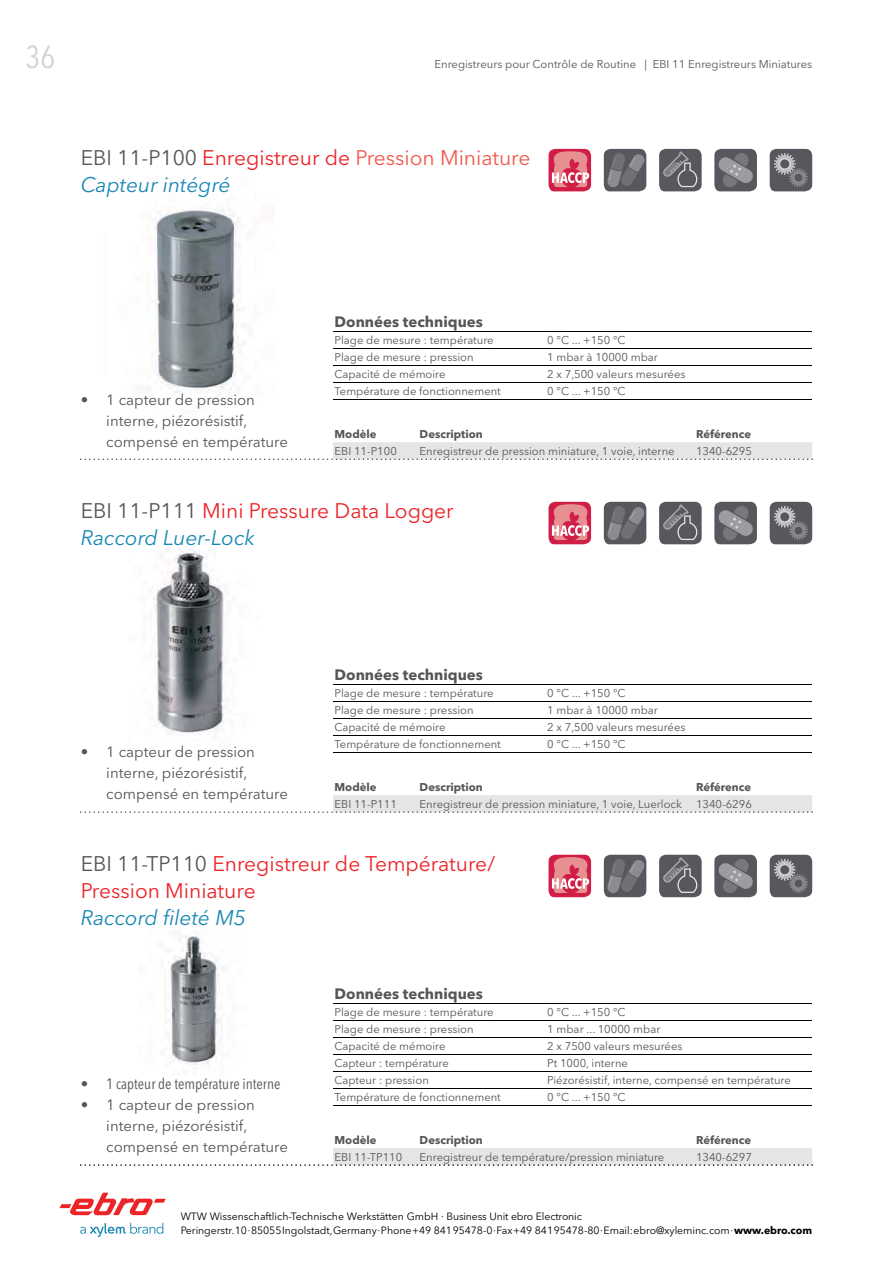
<style>
.page{position:relative;width:893px;height:1263px;background:#fff}
.page>*{position:absolute;margin:0;border:0;box-sizing:border-box;transform-origin:0 0}
.t1{font:condensed 31.5px "Avenir Next LT Pro";color:#d0d2d4}
.t2{font:21px/27px "Avenir Next LT Pro";color:#ec2327}
.t3{font:21px/27px "Avenir Next LT Pro";color:#f1584b}
.t4{font:italic 21px "Avenir Next LT Pro";color:#1887b4}
.t5{font:15px/21px "Avenir Next LT Pro";color:#535557}
.t6{font:700 15px "Avenir Next LT Pro";color:#535557}
.t7{font:condensed 15px "Avenir Next LT Pro";color:#535557}
.t8{font:11.25px "Avenir Next LT Pro";color:#535557}
.t9{font:700 11.25px "Avenir Next LT Pro";color:#535557}
.t10{font:10.5px/13.5px "Avenir Next LT Pro";letter-spacing:-.005em;color:#000}
.s1{color:#535557}
.s2{color:#ec2327}
.s3{font-style:italic;color:#1887b4}
.s4{font-weight:700}
</style>
<div class="page">
<img style="left:165px;top:922px;width:59px;height:143px">
<img style="left:151px;top:549px;width:78px;height:188px">
<img style="left:147px;top:208px;width:127px;height:219px">
<hr style="left:333px;top:331px;width:213px;height:1px;background:#000">
<hr style="left:546px;top:331px;width:266px;height:1px;background:#000">
<hr style="left:333px;top:348px;width:213px;height:1px;background:#000">
<hr style="left:546px;top:348px;width:266px;height:1px;background:#000">
<hr style="left:333px;top:365px;width:213px;height:1px;background:#000">
<hr style="left:546px;top:365px;width:266px;height:1px;background:#000">
<hr style="left:333px;top:399px;width:213px;height:1px;background:#000">
<hr style="left:546px;top:399px;width:266px;height:1px;background:#000">
<hr style="left:333px;top:382px;width:213px;height:1px;background:#000">
<hr style="left:546px;top:382px;width:266px;height:1px;background:#000">
<hr style="left:333px;top:684px;width:213px;height:1px;background:#000">
<hr style="left:546px;top:684px;width:266px;height:1px;background:#000">
<hr style="left:333px;top:701px;width:213px;height:1px;background:#000">
<hr style="left:546px;top:701px;width:266px;height:1px;background:#000">
<hr style="left:333px;top:718px;width:213px;height:1px;background:#000">
<hr style="left:546px;top:718px;width:266px;height:1px;background:#000">
<hr style="left:333px;top:752px;width:213px;height:1px;background:#000">
<hr style="left:546px;top:752px;width:266px;height:1px;background:#000">
<hr style="left:333px;top:735px;width:213px;height:1px;background:#000">
<hr style="left:546px;top:735px;width:266px;height:1px;background:#000">
<hr style="left:333px;top:1003px;width:213px;height:1px;background:#000">
<hr style="left:546px;top:1003px;width:266px;height:1px;background:#000">
<hr style="left:333px;top:1020px;width:213px;height:1px;background:#000">
<hr style="left:546px;top:1020px;width:266px;height:1px;background:#000">
<hr style="left:333px;top:1037px;width:213px;height:1px;background:#000">
<hr style="left:546px;top:1037px;width:266px;height:1px;background:#000">
<hr style="left:333px;top:1054px;width:213px;height:1px;background:#000">
<hr style="left:546px;top:1054px;width:266px;height:1px;background:#000">
<hr style="left:333px;top:1071px;width:213px;height:1px;background:#000">
<hr style="left:546px;top:1071px;width:266px;height:1px;background:#000">
<hr style="left:333px;top:1105px;width:213px;height:1px;background:#000">
<hr style="left:546px;top:1105px;width:266px;height:1px;background:#000">
<hr style="left:546px;top:1088px;width:266px;height:1px;background:#000">
<hr style="left:333px;top:1088px;width:213px;height:1px;background:#000">
<svg style="left:80px;top:442px;width:733px;height:18px"></svg>
<svg style="left:80px;top:795px;width:733px;height:18px"></svg>
<svg style="left:80px;top:1148px;width:733px;height:18px"></svg>
<svg style="left:80px;top:1223px;width:83px;height:14px"></svg>
<svg style="left:59px;top:1193px;width:107px;height:22px"></svg>
<svg style="left:659px;top:149px;width:43px;height:42px;background:#696a6f"></svg>
<svg style="left:659px;top:502px;width:43px;height:42px;background:#696a6f"></svg>
<svg style="left:659px;top:855px;width:43px;height:42px;background:#696a6f"></svg>
<svg style="left:714px;top:149px;width:43px;height:42px;background:#727378"></svg>
<svg style="left:714px;top:502px;width:43px;height:42px;background:#727378"></svg>
<svg style="left:714px;top:855px;width:43px;height:42px;background:#727378"></svg>
<svg style="left:770px;top:149px;width:42px;height:42px;background:#6c6e73"></svg>
<svg style="left:770px;top:502px;width:42px;height:42px;background:#6c6e73"></svg>
<svg style="left:770px;top:855px;width:42px;height:42px;background:#6c6e73"></svg>
<svg style="left:548px;top:149px;width:43px;height:42px;background:#df6a7e"></svg>
<svg style="left:548px;top:502px;width:43px;height:42px;background:#df6a7e"></svg>
<svg style="left:548px;top:855px;width:43px;height:42px;background:#df6a7e"></svg>
<svg style="left:604px;top:149px;width:42px;height:42px;background:#696a6f"></svg>
<svg style="left:604px;top:502px;width:42px;height:42px;background:#696a6f"></svg>
<svg style="left:604px;top:855px;width:42px;height:42px;background:#696a6f"></svg>
<h1 class="t1" style="left:26px;top:44px;width:31px">36</h1>
<p class="t8" style="left:434px;top:60px;width:379px">Enregistreurs pour Contrôle de Routine | EBI 11 Enregistreurs Miniatures</p>
<h2 class="t3" style="left:81px;top:146px;width:451px"><span class="s1">EBI 11-P100</span> <span class="s2">Enregistreur de</span> Pression Miniature<br><span class="s3">Capteur intégré</span></h2>
<h3 class="t5" style="left:106px;top:390px;width:183px;text-indent:-26px">• 1 capteur de pression interne, piézorésistif, compensé en température</h3>
<h3 class="t6" style="left:335px;top:315px;width:150px">Données techniques</h3>
<p class="t8" style="left:335px;top:336px;width:161px">Plage de mesure : température</p>
<p class="t8" style="left:547px;top:336px;width:80px">0 °C ... +150 °C</p>
<p class="t8" style="left:335px;top:353px;width:140px">Plage de mesure : pression</p>
<p class="t8" style="left:547px;top:353px;width:112px">1 mbar à 10000 mbar</p>
<p class="t8" style="left:335px;top:370px;width:112px">Capacité de mémoire</p>
<p class="t8" style="left:547px;top:370px;width:140px">2 x 7,500 valeurs mesurées</p>
<p class="t8" style="left:335px;top:387px;width:168px">Température de fonctionnement</p>
<p class="t8" style="left:547px;top:387px;width:80px">0 °C ... +150 °C</p>
<p class="t9" style="left:335px;top:429px;width:44px">Modèle</p>
<p class="t9" style="left:420px;top:429px;width:65px">Description</p>
<p class="t9" style="left:696px;top:429px;width:57px">Référence</p>
<p class="t8" style="left:335px;top:447px;width:64px">EBI 11-P100</p>
<p class="t8" style="left:420px;top:447px;width:257px">Enregistreur de pression miniature, 1 voie, interne</p>
<p class="t8" style="left:696px;top:447px;width:57px">1340-6295</p>
<h2 class="t2" style="left:81px;top:499px;width:375px"><span class="s1">EBI 11-P111</span> Mini Pressure Data Logger<br><span class="s3">Raccord Luer-Lock</span></h2>
<h3 class="t5" style="left:106px;top:743px;width:183px;text-indent:-26px">• 1 capteur de pression interne, piézorésistif, compensé en température</h3>
<h3 class="t6" style="left:335px;top:668px;width:150px">Données techniques</h3>
<p class="t8" style="left:335px;top:689px;width:161px">Plage de mesure : température</p>
<p class="t8" style="left:547px;top:689px;width:80px">0 °C ... +150 °C</p>
<p class="t8" style="left:335px;top:706px;width:140px">Plage de mesure : pression</p>
<p class="t8" style="left:547px;top:706px;width:112px">1 mbar à 10000 mbar</p>
<p class="t8" style="left:335px;top:723px;width:112px">Capacité de mémoire</p>
<p class="t8" style="left:547px;top:723px;width:140px">2 x 7,500 valeurs mesurées</p>
<p class="t8" style="left:335px;top:740px;width:168px">Température de fonctionnement</p>
<p class="t8" style="left:547px;top:740px;width:80px">0 °C ... +150 °C</p>
<p class="t9" style="left:335px;top:782px;width:44px">Modèle</p>
<p class="t9" style="left:420px;top:782px;width:65px">Description</p>
<p class="t9" style="left:696px;top:782px;width:57px">Référence</p>
<p class="t8" style="left:335px;top:799px;width:64px">EBI 11-P111</p>
<p class="t8" style="left:420px;top:799px;width:334px">Enregistreur de pression miniature, 1 voie, Luerlock 1340-6296</p>
<h2 class="t2" style="left:81px;top:852px;width:416px"><span class="s1">EBI 11-TP110</span> Enregistreur de Température/<br>Pression Miniature</h2>
<h2 class="t4" style="left:81px;top:909px;width:167px">Raccord fileté M5</h2>
<h3 class="t7" style="left:81px;top:1077px;width:201px">• 1 capteur de température interne</h3>
<h3 class="t5" style="left:106px;top:1096px;width:183px;text-indent:-26px">• 1 capteur de pression interne, piézorésistif, compensé en température</h3>
<h3 class="t6" style="left:335px;top:987px;width:150px">Données techniques</h3>
<p class="t8" style="left:335px;top:1007px;width:161px">Plage de mesure : température</p>
<p class="t8" style="left:547px;top:1007px;width:80px">0 °C ... +150 °C</p>
<p class="t8" style="left:335px;top:1024px;width:140px">Plage de mesure : pression</p>
<p class="t8" style="left:547px;top:1024px;width:115px">1 mbar ... 10000 mbar</p>
<p class="t8" style="left:335px;top:1041px;width:112px">Capacité de mémoire</p>
<p class="t8" style="left:547px;top:1041px;width:137px">2 x 7500 valeurs mesurées</p>
<p class="t8" style="left:335px;top:1058px;width:116px">Capteur : température</p>
<p class="t8" style="left:547px;top:1058px;width:82px">Pt 1000, interne</p>
<p class="t8" style="left:335px;top:1075px;width:96px">Capteur : pression</p>
<p class="t8" style="left:547px;top:1075px;width:245px">Piézorésistif, interne, compensé en température</p>
<p class="t8" style="left:335px;top:1092px;width:168px">Température de fonctionnement</p>
<p class="t8" style="left:547px;top:1092px;width:80px">0 °C ... +150 °C</p>
<p class="t9" style="left:335px;top:1135px;width:44px">Modèle</p>
<p class="t9" style="left:420px;top:1135px;width:65px">Description</p>
<p class="t9" style="left:696px;top:1135px;width:57px">Référence</p>
<p class="t8" style="left:335px;top:1152px;width:69px">EBI 11-TP110</p>
<p class="t8" style="left:420px;top:1152px;width:246px">Enregistreur de température/pression miniature</p>
<p class="t8" style="left:696px;top:1152px;width:57px">1340-6297</p>
<p class="t10" style="left:181px;top:1211px;width:633px">WTW Wissenschaftlich-Technische Werkstätten GmbH ∙ Business Unit ebro Electronic<br>Peringerstr. 10 ∙ 85055 Ingolstadt, Germany ∙ Phone +49 841 95478-0 ∙ Fax +49 841 95478-80 ∙ Email: ebro@xyleminc.com ∙ <span class="s4">www.ebro.com</span></p>
</div>
